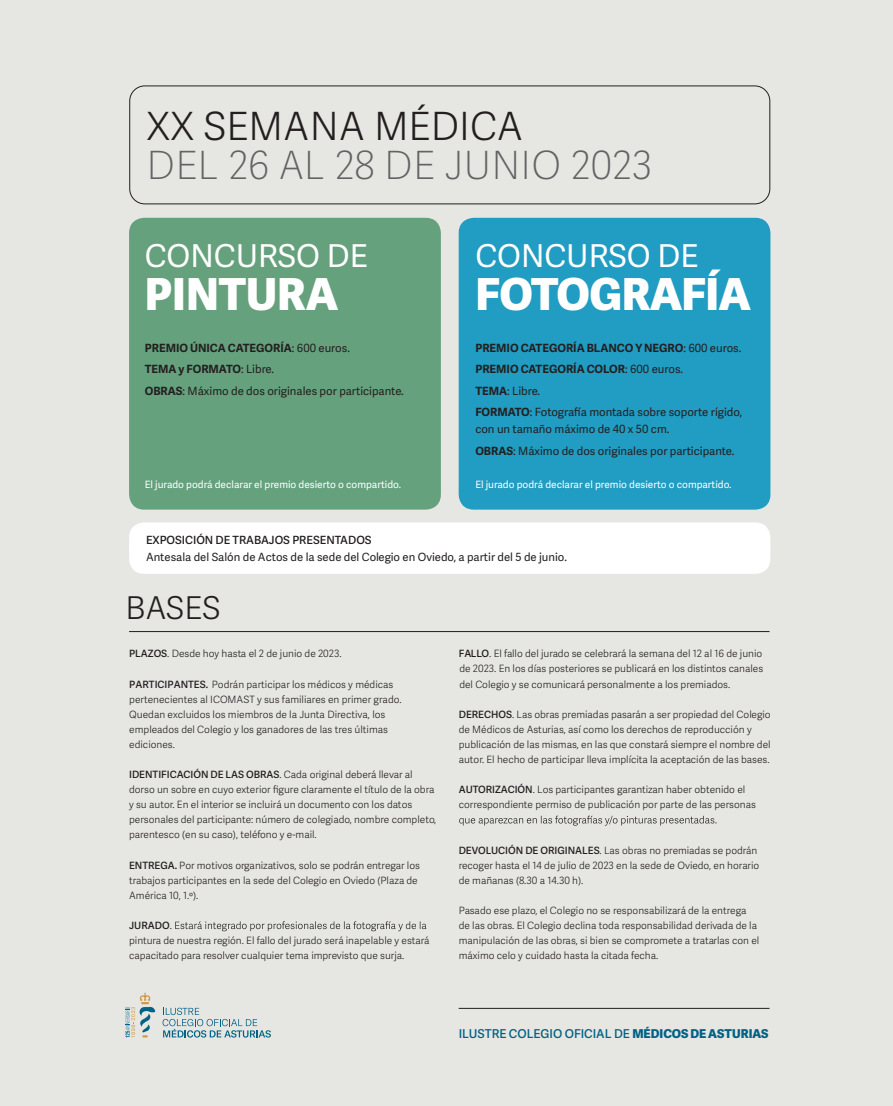
<style>
.page{position:relative;width:893px;height:1106px;background:#e6e6e2}
.page>*{position:absolute;margin:0;border:0;box-sizing:border-box;transform-origin:0 0}
.t1{font:800 44.1px "Adelle Sans";letter-spacing:-.01em;color:#fff}
.t2{font:100 38.85px "Adelle Sans";color:#636366}
.t3{font:300 38.85px "Adelle Sans";color:#231f20}
.t4{font:31.5px "Adelle Sans";color:#fff}
.t5{font:300 31.35px "Adelle Sans";letter-spacing:-.005em;color:#231f20}
.t6{font:600 12.15px "Adelle Sans";color:#006285}
.t7{font:11.4px/17.7px "Adelle Sans";color:#231f20}
.t8{font:700 11.4px "Adelle Sans";color:#231f20}
.t9{font:11.25px "Adelle Sans";color:#231f20}
.t10{font:600 11.25px "Adelle Sans";color:#231f20}
.t11{font:300 10.05px/15.1px "Adelle Sans";color:#231f20}
.t12{font:10.05px "Adelle Sans";color:#fff}
.t13{font:600 10.05px "Adelle Sans";color:#231f20}
.s1{font-weight:400}
.s2{font-weight:700}
.s3{font-weight:600}
.s4{font-weight:800}
</style>
<div class="page">
<div style="left:459px;top:218px;width:311px;height:291px;background:#219cc2;border-radius:15px"></div>
<div style="left:129px;top:218px;width:312px;height:291px;background:#66a17d;border-radius:15px"></div>
<svg style="left:170px;top:921px;width:256px;height:10px"></svg>
<svg style="left:459px;top:815px;width:257px;height:10px"></svg>
<hr style="left:129px;top:631px;width:640px;height:1px;background:#231f20">
<hr style="left:459px;top:1008px;width:310px;height:1px;background:#231f20">
<div style="left:129px;top:522px;width:641px;height:52px;background:#fff;border-radius:15px"></div>
<svg style="left:163px;top:1007px;width:108px;height:30px"></svg>
<svg style="left:125px;top:992px;width:30px;height:45px"></svg>
<div style="left:129px;top:86px;width:641px;height:118px;border:1px solid #231f20;border-radius:15px"></div>
<p class="t3" style="left:147px;top:98px;width:378px">XX SEMANA MÉDICA</p>
<p class="t2" style="left:147px;top:138px;width:507px">DEL 26 AL 28 DE JUNIO 2023</p>
<p class="t4" style="left:145px;top:233px;width:225px">CONCURSO DE</p>
<p class="t1" style="left:145px;top:262px;width:195px">PINTURA</p>
<p class="t8" style="left:145px;top:340px;width:207px">PREMIO ÚNICA CATEGORÍA<span class="s1">: 600 euros.</span></p>
<p class="t8" style="left:145px;top:361px;width:131px">TEMA y FORMATO<span class="s1">: Libre.</span></p>
<p class="t7" style="left:145px;top:381px;width:261px"><span class="s2">OBRAS</span>: Máximo de dos originales por participante.</p>
<p class="t12" style="left:145px;top:477px;width:258px">El jurado podrá declarar el premio desierto o compartido.</p>
<p class="t4" style="left:475px;top:233px;width:225px">CONCURSO DE</p>
<p class="t1" style="left:475px;top:262px;width:277px">FOTOGRAFÍA</p>
<p class="t8" style="left:475px;top:340px;width:267px">PREMIO CATEGORÍA BLANCO Y NEGRO<span class="s1">: 600 euros.</span></p>
<p class="t8" style="left:475px;top:361px;width:209px">PREMIO CATEGORÍA COLOR<span class="s1">: 600 euros.</span></p>
<p class="t7" style="left:475px;top:381px;width:66px"><span class="s2">TEMA</span>: Libre.</p>
<p class="t7" style="left:475px;top:402px;width:268px"><span class="s2">FORMATO</span>: Fotografía montada sobre soporte rígido, con un tamaño máximo de 40 x 50 cm.</p>
<p class="t7" style="left:475px;top:441px;width:261px"><span class="s2">OBRAS</span>: Máximo de dos originales por participante.</p>
<p class="t12" style="left:475px;top:477px;width:258px">El jurado podrá declarar el premio desierto o compartido.</p>
<p class="t10" style="left:146px;top:531px;width:227px">EXPOSICIÓN DE TRABAJOS PRESENTADOS</p>
<p class="t9" style="left:146px;top:549px;width:422px">Antesala del Salón de Actos de la sede del Colegio en Oviedo, a partir del 5 de junio.</p>
<h3 class="t5" style="left:126px;top:585px;width:97px">BASES</h3>
<p class="t11" style="left:129px;top:646px;width:214px"><span class="s3">PLAZOS</span>. Desde hoy hasta el 2 de junio de 2023.</p>
<p class="t11" style="left:129px;top:676px;width:274px"><span class="s3">PARTICIPANTES.</span> Podrán participar los médicos y médicas pertenecientes al ICOMAST y sus familiares en primer grado.<br>Quedan excluidos los miembros de la Junta Directiva, los empleados del Colegio y los ganadores de las tres últimas ediciones.</p>
<p class="t11" style="left:129px;top:766px;width:309px"><span class="s3">IDENTIFICACIÓN DE LAS OBRAS</span>. Cada original deberá llevar al dorso un sobre en cuyo exterior figure claramente el título de la obra y su autor. En el interior se incluirá un documento con los datos personales del participante: número de colegiado, nombre completo, parentesco (en su caso), teléfono y e-mail.</p>
<p class="t11" style="left:129px;top:857px;width:292px"><span class="s3">ENTREGA.</span> Por motivos organizativos, solo se podrán entregar los trabajos participantes en la sede del Colegio en Oviedo (Plaza de<br>América 10, 1.º).</p>
<p class="t13" style="left:129px;top:918px;width:42px">JURADO</p>
<p class="t11" style="left:129px;top:932px;width:302px">pintura de nuestra región. El fallo del jurado será inapelable y estará capacitado para resolver cualquier tema imprevisto que surja.</p>
<p class="t11" style="left:459px;top:646px;width:306px;text-align:justify"><span class="s3">FALLO</span>. El fallo del jurado se celebrará la semana del 12 al 16 de junio de 2023. En los días posteriores se publicará en los distintos canales del Colegio y se comunicará personalmente a los premiados.</p>
<p class="t11" style="left:459px;top:706px;width:313px"><span class="s3">DERECHOS</span>. Las obras premiadas pasarán a ser propiedad del Colegio de Médicos de Asturias, así como los derechos de reproducción y publicación de las mismas, en las que constará siempre el nombre del autor. El hecho de participar lleva implícita la aceptación de las bases.</p>
<p class="t11" style="left:459px;top:781px;width:299px"><span class="s3">AUTORIZACIÓN</span>. Los participantes garantizan haber obtenido el correspondiente permiso de publicación por parte de las personas</p>
<p class="t11" style="left:459px;top:842px;width:302px"><span class="s3">DEVOLUCIÓN DE ORIGINALES</span>. Las obras no premiadas se podrán recoger hasta el 14 de julio de 2023 en la sede de Oviedo, en horario de mañanas (8.30 a 14.30 h).</p>
<p class="t11" style="left:459px;top:902px;width:302px">Pasado ese plazo, el Colegio no se responsabilizará de la entrega de las obras. El Colegio declina toda responsabilidad derivada de la manipulación de las obras, si bien se compromete a tratarlas con el máximo celo y cuidado hasta la citada fecha.</p>
<p class="t6" style="left:459px;top:1025px;width:312px">ILUSTRE COLEGIO OFICIAL DE <span class="s4">MÉDICOS DE ASTURIAS</span></p>
</div>
